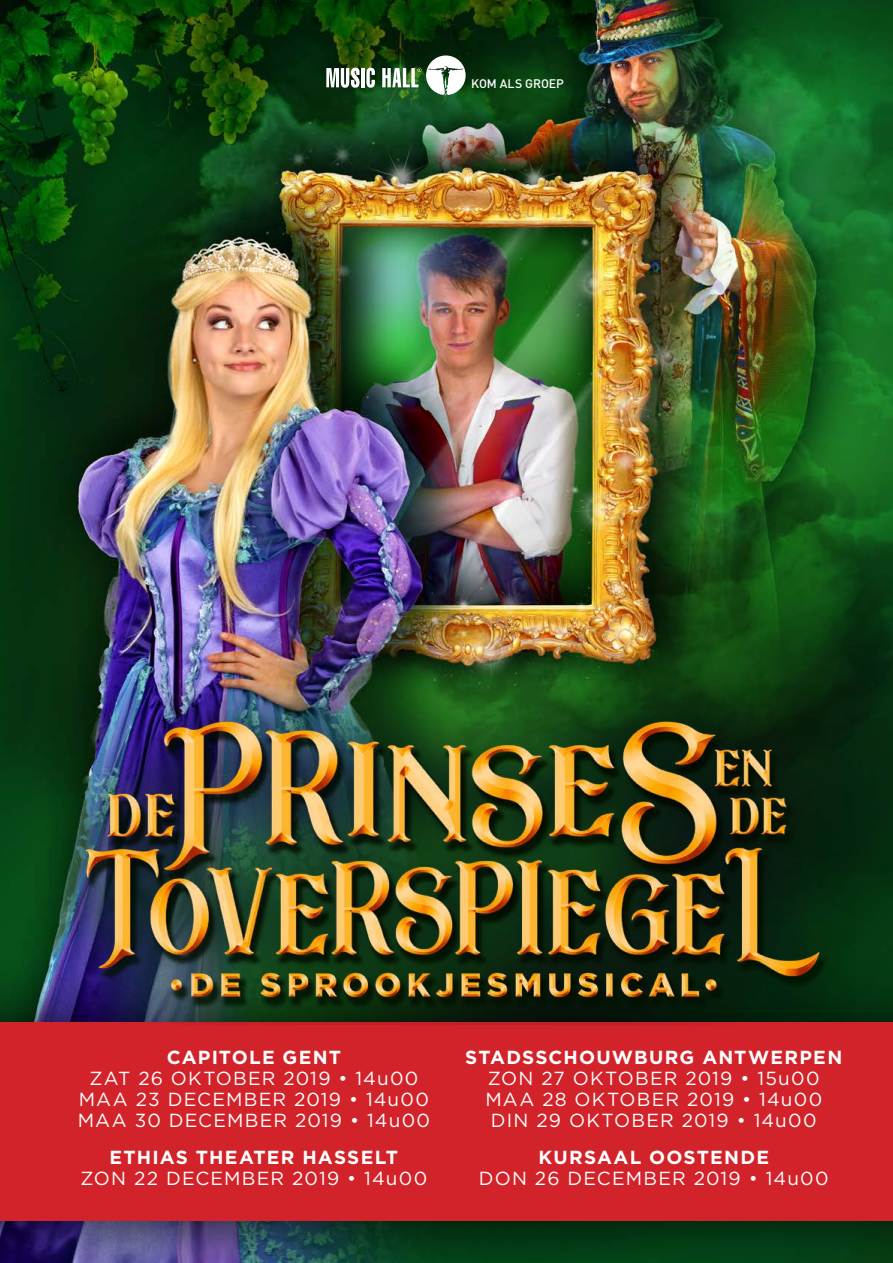
<style>
.page{position:relative;width:893px;height:1263px;background:#fff}
.page>*{position:absolute;margin:0;border:0;box-sizing:border-box;transform-origin:0 0}
.t1{font:18.9px/21px "Gotham";letter-spacing:.065em;color:#fff;text-align:center}
.t2{font:700 18.9px "Gotham";letter-spacing:.06em;color:#fff}
.t3{font:500 12.3px "DIN Pro";letter-spacing:-.01em;color:#fff}
</style>
<div class="page">
<img style="left:0;top:0;width:893px;height:960px">
<div style="left:0;top:960px;width:893px;height:303px;background:#000;opacity:.75"></div>
<div style="left:0;top:1022px;width:893px;height:198px;background:#d2232a"></div>
<svg style="left:326px;top:68px;width:34px;height:20px"></svg>
<hr style="left:361px;top:68px;width:4px;height:19px;background:#fff">
<svg style="left:366px;top:68px;width:9px;height:20px"></svg>
<svg style="left:382px;top:55px;width:84px;height:40px"></svg>
<img style="left:49px;top:685px;width:806px;height:340px">
<p class="t3" style="left:471px;top:75px;width:94px">KOM ALS GROEP</p>
<p class="t2" style="left:167px;top:1044px;width:176px">CAPITOLE GENT</p>
<p class="t1" style="left:78px;top:1067px;width:354px">ZAT 26 OKTOBER 2019 • 14u00<br>MAA 23 DECEMBER 2019 • 14u00<br>MAA 30 DECEMBER 2019 • 14u00</p>
<p class="t2" style="left:110px;top:1144px;width:290px">ETHIAS THEATER HASSELT</p>
<p class="t1" style="left:81px;top:1167px;width:348px">ZON 22 DECEMBER 2019 • 14u00</p>
<p class="t2" style="left:465px;top:1044px;width:378px">STADSSCHOUWBURG ANTWERPEN</p>
<p class="t1" style="left:485px;top:1067px;width:338px;text-align:left">ZON 27 OKTOBER 2019 • 15u00<br>MAA 28 OKTOBER 2019 • 14u00<br>DIN 29 OKTOBER 2019 • 14u00</p>
<p class="t2" style="left:538px;top:1144px;width:232px">KURSAAL OOSTENDE</p>
<p class="t1" style="left:479px;top:1167px;width:351px">DON 26 DECEMBER 2019 • 14u00</p>
</div>
